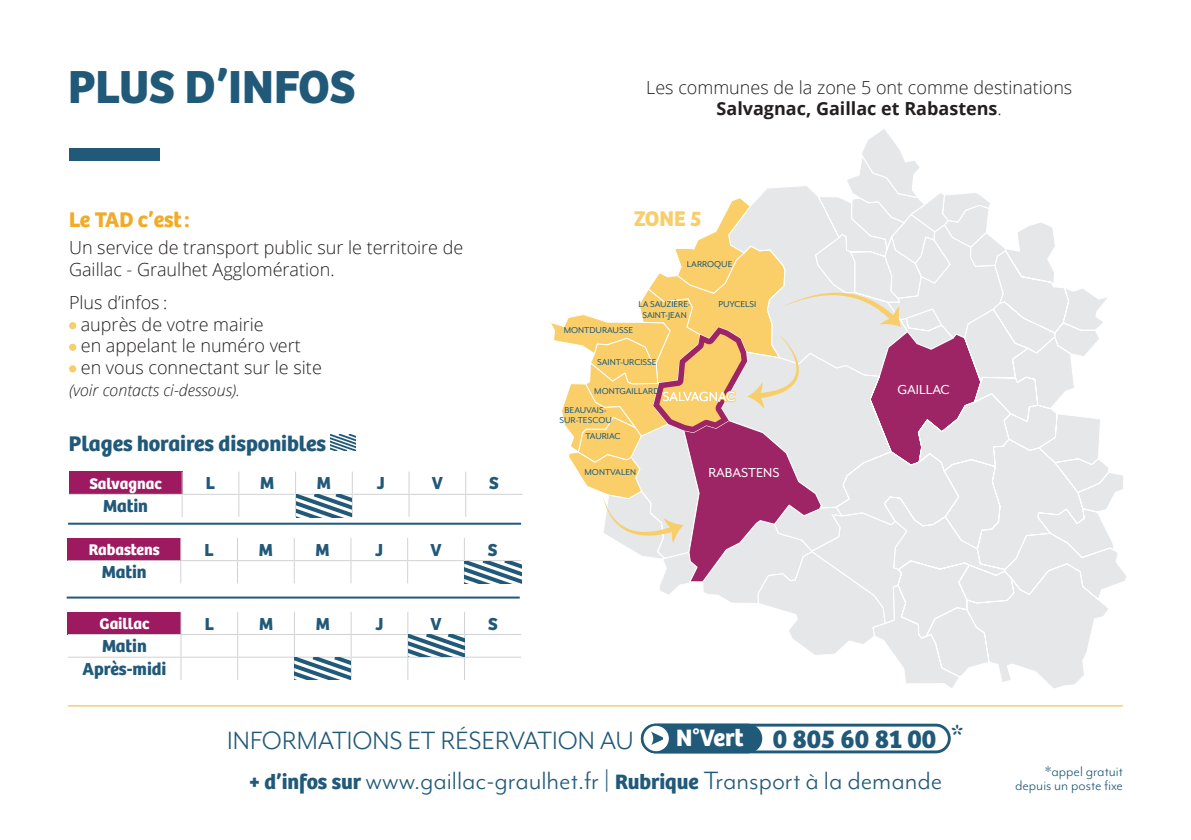
<style>
.page{position:relative;width:1191px;height:840px;background:#fff}
.page>*{position:absolute;margin:0;border:0;box-sizing:border-box;transform-origin:0 0}
.t1{font:700 48px "Bree";color:#215979}
.t2{font:300 32.2px "Bree";color:#215979}
.t3{font:28.8px "Mr Eaves Mod OT";color:#215979}
.t4{font:700 26.8px "Bree";color:#215979}
.t5{font:700 22px "Bree";color:#215979}
.t6{font:700 22px "Bree";color:#f2ab26}
.t7{font:700 22px "Bree";color:#f7ce6a}
.t8{font:300 18px/21.6px "Open Sans";color:#231f20}
.t9{font:700 18px "Bree";color:#215979}
.t10{font:16px/14px "Mr Eaves Mod OT";color:#215979;text-align:right}
.t11{font:700 16px "Bree";color:#fff}
.t12{font:italic 300 16px "Open Sans";color:#231f20}
.t13{font:15px "Mr Eaves Mod OT";color:#fff}
.t14{font:9.8px/10.6px "Mr Eaves Mod OT";color:#205879;text-align:center}
.t15{font:9.8px "Mr Eaves Mod OT";letter-spacing:-.02em;color:#205879}
.s1{font-weight:700}
.s2{font-size:24.6px;color:#fff}
.s3{font-family:"Bree";font-weight:700;font-size:21.6px}
</style>
<div class="page">
<svg style="left:765px;top:129px;width:155px;height:63px"></svg>
<svg style="left:760px;top:192px;width:230px;height:22px"></svg>
<svg style="left:720px;top:221px;width:406px;height:467px"></svg>
<svg style="left:551px;top:197px;width:429px;height:385px"></svg>
<div style="left:69px;top:148px;width:90px;height:13px;background:#215979"></div>
<div style="left:69px;top:471px;width:113px;height:23px;background:#9d1a60"></div>
<hr style="left:69px;top:493px;width:113px;height:1px;background:#d1d2d4">
<hr style="left:182px;top:493px;width:57px;height:1px;background:#d1d2d4">
<svg style="left:182px;top:471px;width:1px;height:45px"></svg>
<hr style="left:239px;top:493px;width:56px;height:1px;background:#d1d2d4">
<svg style="left:238px;top:471px;width:1px;height:45px"></svg>
<hr style="left:352px;top:493px;width:57px;height:1px;background:#d1d2d4">
<hr style="left:409px;top:493px;width:57px;height:1px;background:#d1d2d4">
<svg style="left:408px;top:472px;width:1px;height:44px"></svg>
<hr style="left:466px;top:493px;width:56px;height:1px;background:#d1d2d4">
<svg style="left:465px;top:471px;width:1px;height:45px"></svg>
<hr style="left:68px;top:704px;width:1055px;height:2px;background:#f7ce6a">
<svg style="left:641px;top:723px;width:309px;height:30px"></svg>
<div style="left:69px;top:322px;width:7px;height:7px;background:#f7ce6a;border-radius:50%"></div>
<div style="left:69px;top:343px;width:7px;height:8px;background:#f7ce6a;border-radius:50%"></div>
<div style="left:69px;top:365px;width:7px;height:7px;background:#f7ce6a;border-radius:50%"></div>
<svg style="left:330px;top:434px;width:26px;height:16px"></svg>
<svg style="left:295px;top:471px;width:58px;height:45px"></svg>
<div style="left:68px;top:611px;width:113px;height:23px;background:#9d1a60"></div>
<hr style="left:68px;top:633px;width:113px;height:1px;background:#d1d2d4">
<hr style="left:181px;top:633px;width:57px;height:1px;background:#d1d2d4">
<hr style="left:238px;top:633px;width:56px;height:1px;background:#d1d2d4">
<hr style="left:351px;top:633px;width:57px;height:1px;background:#d1d2d4">
<hr style="left:464px;top:633px;width:57px;height:1px;background:#d1d2d4">
<hr style="left:68px;top:656px;width:113px;height:1px;background:#d1d2d4">
<hr style="left:181px;top:656px;width:57px;height:1px;background:#d1d2d4">
<svg style="left:180px;top:611px;width:1px;height:68px"></svg>
<hr style="left:238px;top:656px;width:56px;height:1px;background:#d1d2d4">
<svg style="left:237px;top:612px;width:1px;height:67px"></svg>
<hr style="left:351px;top:656px;width:57px;height:1px;background:#d1d2d4">
<hr style="left:464px;top:656px;width:57px;height:1px;background:#d1d2d4">
<svg style="left:294px;top:612px;width:58px;height:67px"></svg>
<svg style="left:407px;top:612px;width:58px;height:67px"></svg>
<hr style="left:68px;top:522px;width:453px;height:2px;background:#215979">
<div style="left:68px;top:537px;width:113px;height:23px;background:#9d1a60"></div>
<hr style="left:68px;top:560px;width:113px;height:1px;background:#d1d2d4">
<hr style="left:181px;top:560px;width:56px;height:1px;background:#d1d2d4">
<svg style="left:180px;top:537px;width:1px;height:46px"></svg>
<hr style="left:237px;top:560px;width:57px;height:1px;background:#d1d2d4">
<svg style="left:237px;top:538px;width:1px;height:45px"></svg>
<hr style="left:294px;top:560px;width:57px;height:1px;background:#d1d2d4">
<svg style="left:294px;top:538px;width:1px;height:45px"></svg>
<hr style="left:351px;top:560px;width:57px;height:1px;background:#d1d2d4">
<svg style="left:350px;top:538px;width:1px;height:45px"></svg>
<hr style="left:408px;top:560px;width:56px;height:1px;background:#d1d2d4">
<svg style="left:407px;top:538px;width:1px;height:45px"></svg>
<hr style="left:67px;top:596px;width:453px;height:2px;background:#215979">
<svg style="left:464px;top:538px;width:57px;height:45px"></svg>
<p class="t1" style="left:68px;top:58px;width:289px">PLUS D’INFOS</p>
<p class="t6" style="left:69px;top:206px;width:122px">Le TAD c’est:</p>
<p class="t8" style="left:69px;top:236px;width:396px">Un service de transport public sur le territoire de<br>Gaillac - Graulhet Agglomération.</p>
<p class="t8" style="left:69px;top:291px;width:100px">Plus d’infos :</p>
<p class="t8" style="left:81px;top:313px;width:184px">auprès de votre mairie</p>
<p class="t8" style="left:81px;top:334px;width:222px">en appelant le numéro vert</p>
<p class="t8" style="left:81px;top:356px;width:243px">en vous connectant sur le site</p>
<p class="t12" style="left:69px;top:378px;width:172px">(voir contacts ci-dessous).</p>
<p class="t5" style="left:69px;top:430px;width:259px">Plages horaires disponibles</p>
<p class="t11" style="left:89px;top:473px;width:74px">Salvagnac</p>
<p class="t9" style="left:206px;top:472px;width:11px">L</p>
<p class="t9" style="left:260px;top:472px;width:16px">M</p>
<p class="t9" style="left:317px;top:472px;width:16px">M</p>
<p class="t9" style="left:377px;top:472px;width:9px">J</p>
<p class="t9" style="left:432px;top:472px;width:13px">V</p>
<p class="t9" style="left:489px;top:472px;width:11px">S</p>
<p class="t9" style="left:103px;top:495px;width:46px">Matin</p>
<p class="t11" style="left:89px;top:539px;width:73px">Rabastens</p>
<p class="t9" style="left:204px;top:538px;width:11px">L</p>
<p class="t9" style="left:259px;top:538px;width:16px">M</p>
<p class="t9" style="left:315px;top:538px;width:16px">M</p>
<p class="t9" style="left:375px;top:538px;width:9px">J</p>
<p class="t9" style="left:430px;top:538px;width:13px">V</p>
<p class="t9" style="left:488px;top:538px;width:11px">S</p>
<p class="t9" style="left:102px;top:561px;width:46px">Matin</p>
<p class="t11" style="left:99px;top:613px;width:52px">Gaillac</p>
<p class="t9" style="left:205px;top:612px;width:11px">L</p>
<p class="t9" style="left:259px;top:612px;width:16px">M</p>
<p class="t9" style="left:316px;top:612px;width:16px">M</p>
<p class="t9" style="left:375px;top:612px;width:9px">J</p>
<p class="t9" style="left:430px;top:612px;width:13px">V</p>
<p class="t9" style="left:488px;top:612px;width:11px">S</p>
<p class="t9" style="left:102px;top:635px;width:46px">Matin</p>
<p class="t9" style="left:82px;top:657px;width:85px">Après-midi</p>
<p class="t8" style="left:646px;top:76px;width:428px;text-align:center">Les communes de la zone 5 ont comme destinations<br><span class="s1">Salvagnac, Gaillac et Rabastens</span>.</p>
<p class="t7" style="left:634px;top:205px;width:69px">ZONE 5</p>
<p class="t14" style="left:687px;top:259px;width:47px">LARROQUE</p>
<p class="t14" style="left:638px;top:299px;width:54px">LA SAUZIÈRE-<br>SAINT-JEAN</p>
<p class="t14" style="left:564px;top:324px;width:71px">MONTDURAUSSE</p>
<p class="t14" style="left:597px;top:356px;width:61px">SAINT-URCISSE</p>
<p class="t14" style="left:594px;top:386px;width:67px">MONTGAILLARD</p>
<p class="t14" style="left:559px;top:404px;width:54px">BEAUVAIS-<br>SUR-TESCOU</p>
<p class="t15" style="left:585px;top:431px;width:36px">TAURIAC</p>
<p class="t14" style="left:584px;top:466px;width:53px">MONTVALEN</p>
<p class="t14" style="left:718px;top:299px;width:39px">PUYCELSI</p>
<p class="t13" style="left:708px;top:464px;width:73px">RABASTENS</p>
<p class="t13" style="left:897px;top:381px;width:54px">GAILLAC</p>
<p class="t3" style="left:227px;top:724px;width:408px">INFORMATIONS ET RÉSERVATION AU</p>
<p class="t4" style="left:676px;top:722px;width:261px"><span class="s2">N°Vert</span> 0 805 60 81 00</p>
<p class="t2" style="left:950px;top:719px;width:14px">*</p>
<h3 class="t3" style="left:249px;top:764px;width:695px"><span class="s3">+ d’infos sur</span> www.gaillac-graulhet.fr | <span class="s3">Rubrique</span> Transport à la demande</h3>
<p class="t10" style="left:1015px;top:764px;width:109px">*appel gratuit depuis un poste fixe</p>
</div>
